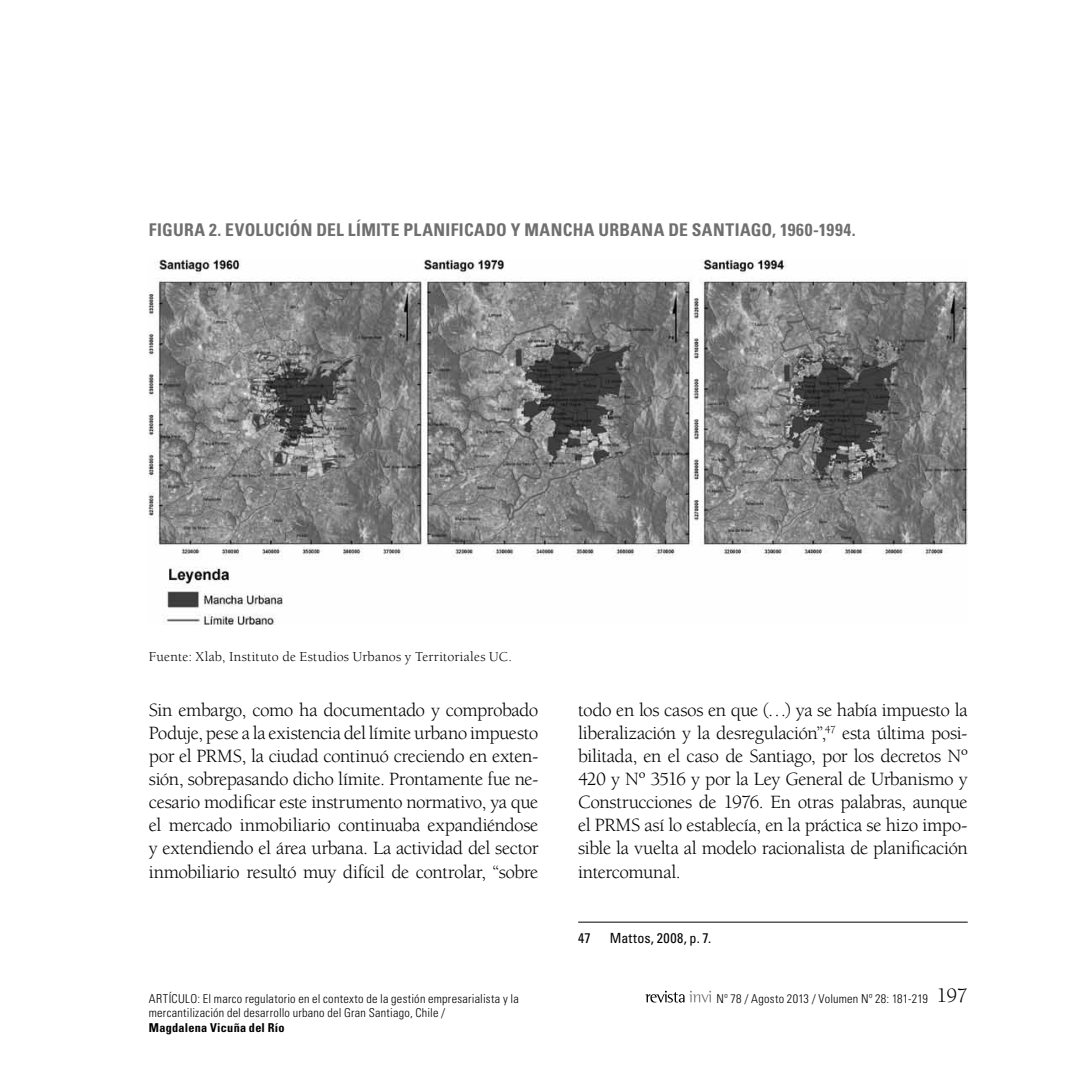
<style>
.page{position:relative;width:1067px;height:1067px;background:#fff}
.page>*{position:absolute;margin:0;border:0;box-sizing:border-box;transform-origin:0 0}
.t1{font:19.25px/23.1px "Berkeley Std";letter-spacing:-.02em;color:#000;text-align:justify}
.t2{font:700 condensed 17.5px "Univers LT Std";letter-spacing:.02em;color:#706f6f}
.t3{font:14px "Berkeley Std";letter-spacing:.015em;color:#000}
.t4{font:condensed 14px "Univers LT Std";letter-spacing:.02em;color:#000}
.t5{font:300 condensed 12.25px "Univers LT Std";letter-spacing:.02em;color:#000}
.t6{font:700 condensed 12.25px "Univers LT Std";letter-spacing:.02em;color:#000}
.s1{font-style:inherit}
.s2{font-family:"Berkeley Std";font-weight:400;font-stretch:normal;font-size:21px}
</style>
<div class="page">
<svg style="left:645px;top:990px;width:66px;height:12px"></svg>
<img style="left:149px;top:259px;width:818px;height:366px">
<hr style="left:578px;top:921px;width:389px;height:1px;background:#000">
<p class="t2" style="left:149px;top:219px;width:708px">FIGURA 2. EVOLUCIÓN DEL LÍMITE PLANIFICADO Y MANCHA URBANA DE SANTIAGO, 1960-1994.</p>
<p class="t3" style="left:149px;top:649px;width:364px">Fuente: Xlab, Instituto de Estudios Urbanos y Territoriales UC.</p>
<p class="t1" style="left:149px;top:698px;width:391px">Sin embargo, como ha documentado y comprobado Poduje, pese a la existencia del límite urbano impuesto por el PRMS, la ciudad continuó creciendo en exten&shy;sión, sobrepasando dicho límite. Prontamente fue ne&shy;cesario modificar este instrumento normativo, ya que el mercado inmobiliario continuaba expandiéndose y extendiendo el área urbana. La actividad del sector inmobiliario resultó muy difícil de controlar, “sobre</p>
<p class="t1" style="left:578px;top:698px;width:391px">todo en los casos en que (…) ya se había impuesto la liberalización y la desregulación”,<sup>47</sup> esta última posi&shy;bilitada, en el caso de Santiago, por los decretos Nº 420 y Nº 3516 y por la Ley General de Urbanismo y Construcciones de 1976. En otras palabras, aunque el PRMS así lo establecía, en la práctica se hizo impo&shy;sible la vuelta al modelo racionalista de planificación intercomunal.</p>
<p class="t4" style="left:578px;top:929px;width:14px">47</p>
<p class="t4" style="left:609px;top:929px;width:103px">Mattos, 2008, p. 7.</p>
<p class="t5" style="left:149px;top:990px;width:371px"><span class="s1">ARTÍCULO:</span> El marco regulatorio en el contexto de la gestión empresarialista y la</p>
<p class="t5" style="left:716px;top:990px;width:253px">Nº 78 / Agosto 2013 / Volumen Nº 28: 181-219 <span class="s2">197</span></p>
<p class="t5" style="left:149px;top:1005px;width:298px">mercantilización del desarrollo urbano del Gran Santiago, Chile /</p>
<p class="t6" style="left:149px;top:1020px;width:137px">MAGDALENA VICUÑA DEL RÍO</p>
</div>
